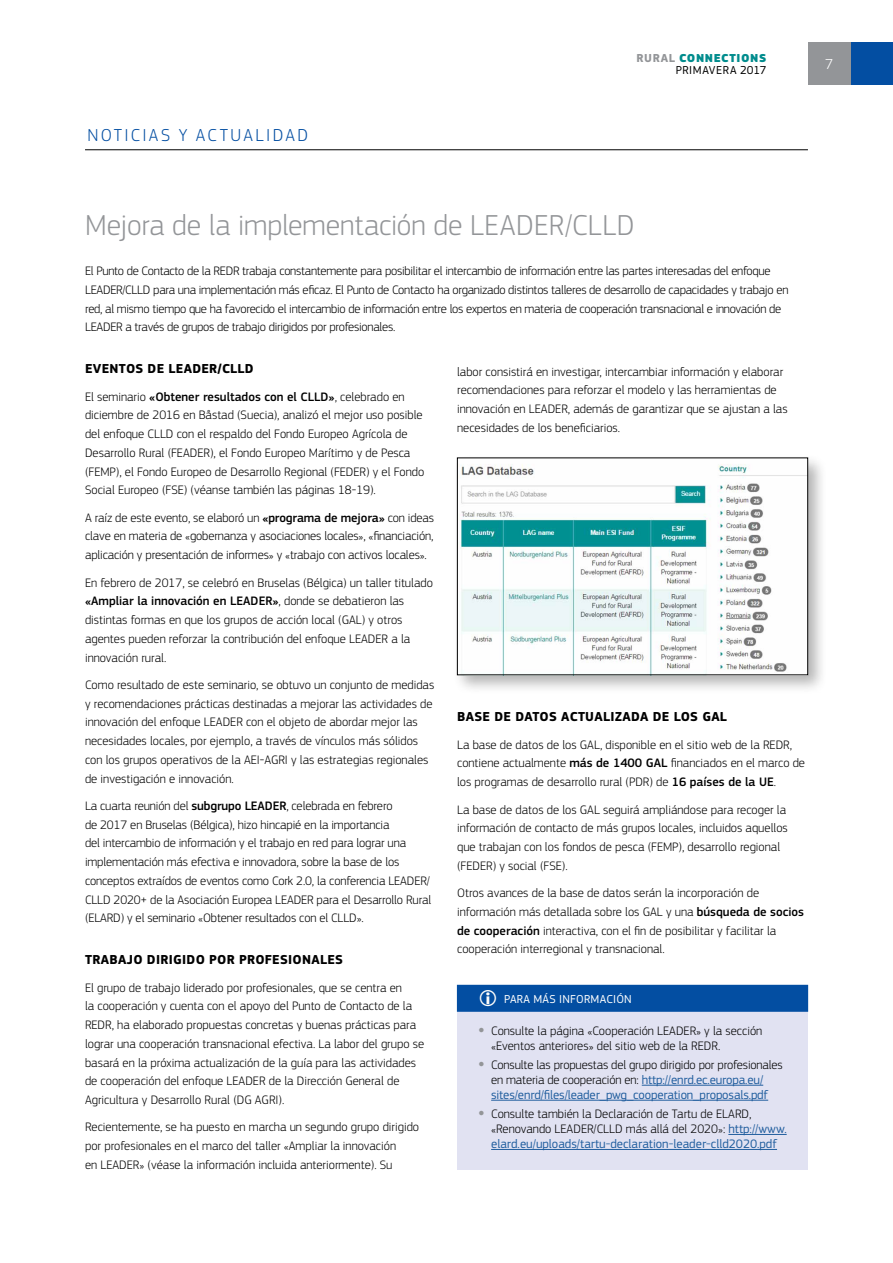
<style>
.page{position:relative;width:893px;height:1263px;background:#fff}
.page>*{position:absolute;margin:0;border:0;box-sizing:border-box;transform-origin:0 0}
.t1{font:300 30px "EC Square Sans Pro";letter-spacing:.005em;color:#939598}
.t2{font:300 18px "EC Square Sans Pro";letter-spacing:.13em;color:#034ea2}
.t3{font:300 15px "EC Square Sans Pro";color:#fff}
.t4{font:700 13.5px "EC Square Sans Pro";letter-spacing:.02em;color:#000}
.t5{font:300 12.75px/18.8px "EC Square Sans Pro";color:#000}
.t6{font:300 12.75px/18.8px "EC Square Sans Pro";letter-spacing:-.02em;color:#000}
.t7{font:12px/12px "EC Square Sans Pro";letter-spacing:.04em;color:#000;text-align:right}
.t8{font:12px "EC Square Sans Pro";letter-spacing:.02em;color:#fff}
.s1{font-weight:700;color:#939598}
.s2{font-weight:900;color:#008c8d}
.s3{font-weight:500}
.s4{font-size:22.5px;color:#fffefb}
.s5{font-weight:900;font-size:13.5px;color:#939598}
.s6{font-weight:400;color:#215e9e}
</style>
<div class="page">
<div style="left:850px;top:43px;width:43px;height:42px;background:#034ea2"></div>
<hr style="left:85px;top:149px;width:723px;height:1px;background:#000">
<div style="left:457px;top:985px;width:351px;height:184px;background:#e1e2f2"></div>
<div style="left:457px;top:985px;width:351px;height:27px;background:#034ea2"></div>
<hr style="left:642px;top:1085px;width:121px;height:1px;background:#215e9e">
<hr style="left:491px;top:1100px;width:277px;height:1px;background:#215e9e">
<hr style="left:728px;top:1134px;width:59px;height:1px;background:#215e9e">
<hr style="left:491px;top:1149px;width:286px;height:1px;background:#215e9e">
<div style="left:453px;top:453px;width:375px;height:242px;background:#000;opacity:.3"></div>
<img style="left:459px;top:460px;width:347px;height:213px">
<div style="left:457px;top:458px;width:351px;height:217px;border:1px solid #000"></div>
<div style="left:808px;top:43px;width:42px;height:42px;background:#939598"></div>
<h2 class="t2" style="left:87px;top:125px;width:222px">NOTICIAS Y ACTUALIDAD</h2>
<p class="t7" style="left:637px;top:52px;width:131px"><span class="s1">RURAL</span> <span class="s2">CONNECTIONS<br></span>PRIMAVERA 2017</p>
<p class="t3" style="left:825px;top:56px;width:10px">7</p>
<h1 class="t1" style="left:85px;top:208px;width:551px">Mejora de la implementación de LEADER/CLLD</h1>
<p class="t6" style="left:85px;top:261px;width:705px">El Punto de Contacto de la REDR trabaja constantemente para posibilitar el intercambio de información entre las partes interesadas del enfoque LEADER/CLLD para una implementación más eficaz. El Punto de Contacto ha organizado distintos talleres de desarrollo de capacidades y trabajo en red, al mismo tiempo que ha favorecido el intercambio de información entre los expertos en materia de cooperación transnacional e innovación de LEADER a través de grupos de trabajo dirigidos por profesionales.</p>
<p class="t4" style="left:85px;top:361px;width:170px">EVENTOS DE LEADER/CLLD</p>
<p class="t5" style="left:85px;top:387px;width:341px">El seminario <span class="s3">«Obtener resultados con el CLLD»</span>, celebrado en diciembre de 2016 en Båstad (Suecia), analizó el mejor uso posible del enfoque CLLD con el respaldo del Fondo Europeo Agrícola de Desarrollo Rural (FEADER), el Fondo Europeo Marítimo y de Pesca (FEMP), el Fondo Europeo de Desarrollo Regional (FEDER) y el Fondo Social Europeo (FSE) (véanse también las páginas 18-19).</p>
<p class="t5" style="left:85px;top:508px;width:351px;text-align:justify">A raíz de este evento, se elaboró un <span class="s3">«programa de mejora»</span> con ideas clave en materia de «gobernanza y asociaciones locales», «financiación, aplicación y presentación de informes» y «trabajo con activos locales».</p>
<p class="t5" style="left:85px;top:573px;width:349px">En febrero de 2017, se celebró en Bruselas (Bélgica) un taller titulado <span class="s3">«Ampliar la innovación en LEADER»</span>, donde se debatieron las distintas formas en que los grupos de acción local (GAL) y otros agentes pueden reforzar la contribución del enfoque LEADER a la innovación rural.</p>
<p class="t5" style="left:85px;top:675px;width:351px">Como resultado de este seminario, se obtuvo un conjunto de medidas y recomendaciones prácticas destinadas a mejorar las actividades de innovación del enfoque LEADER con el objeto de abordar mejor las necesidades locales, por ejemplo, a través de vínculos más sólidos con los grupos operativos de la AEI-AGRI y las estrategias regionales de investigación e innovación.</p>
<p class="t5" style="left:85px;top:796px;width:348px">La cuarta reunión del <span class="s3">subgrupo LEADER</span>, celebrada en febrero<br>de 2017 en Bruselas (Bélgica), hizo hincapié en la importancia<br>del intercambio de información y el trabajo en red para lograr una implementación más efectiva e innovadora, sobre la base de los conceptos extraídos de eventos como Cork 2.0, la conferencia LEADER/ CLLD 2020+ de la Asociación Europea LEADER para el Desarrollo Rural (ELARD) y el seminario «Obtener resultados con el CLLD».</p>
<p class="t4" style="left:85px;top:952px;width:259px">TRABAJO DIRIGIDO POR PROFESIONALES</p>
<p class="t5" style="left:85px;top:978px;width:341px">El grupo de trabajo liderado por profesionales, que se centra en<br>la cooperación y cuenta con el apoyo del Punto de Contacto de la REDR, ha elaborado propuestas concretas y buenas prácticas para lograr una cooperación transnacional efectiva. La labor del grupo se basará en la próxima actualización de la guía para las actividades de cooperación del enfoque LEADER de la Dirección General de Agricultura y Desarrollo Rural (DG AGRI).</p>
<p class="t5" style="left:85px;top:1118px;width:336px">Recientemente, se ha puesto en marcha un segundo grupo dirigido por profesionales en el marco del taller «Ampliar la innovación<br>en LEADER» (véase la información incluida anteriormente). Su</p>
<p class="t5" style="left:457px;top:362px;width:332px">labor consistirá en investigar, intercambiar información y elaborar recomendaciones para reforzar el modelo y las herramientas de innovación en LEADER, además de garantizar que se ajustan a las necesidades de los beneficiarios.</p>
<p class="t4" style="left:457px;top:709px;width:271px">BASE DE DATOS ACTUALIZADA DE LOS GAL</p>
<p class="t5" style="left:457px;top:735px;width:349px">La base de datos de los GAL, disponible en el sitio web de la REDR, contiene actualmente <span class="s3">más de 1400 GAL</span> financiados en el marco de los programas de desarrollo rural (PDR) de <span class="s3">16 países de la UE</span>.</p>
<p class="t5" style="left:457px;top:800px;width:332px">La base de datos de los GAL seguirá ampliándose para recoger la información de contacto de más grupos locales, incluidos aquellos que trabajan con los fondos de pesca (FEMP), desarrollo regional (FEDER) y social (FSE).</p>
<p class="t5" style="left:457px;top:883px;width:348px">Otros avances de la base de datos serán la incorporación de información más detallada sobre los GAL y una <span class="s3">búsqueda de socios de cooperación</span> interactiva, con el fin de posibilitar y facilitar la cooperación interregional y transnacional.</p>
<p class="t8" style="left:478px;top:992px;width:155px"><span class="s4">΂</span> PARA MÁS INFORMACIÓN</p>
<p class="t5" style="left:491px;top:1023px;width:273px;line-height:15px;text-indent:-13px"><span class="s5">•</span> Consulte la página «Cooperación LEADER» y la sección «Eventos anteriores» del sitio web de la REDR.</p>
<p class="t5" style="left:478px;top:1057px;width:306px;line-height:15px;text-align:center"><span class="s5">•</span> Consulte las propuestas del grupo dirigido por profesionales en materia de cooperación en: <span class="s6">http://enrd.ec.europa.eu/ sites/enrd/files/leader_pwg_cooperation_proposals.pdf</span></p>
<p class="t5" style="left:491px;top:1106px;width:297px;line-height:15px;text-indent:-13px"><span class="s5">•</span> Consulte también la Declaración de Tartu de ELARD, «Renovando LEADER/CLLD más allá del 2020»: <span class="s6">http://www. elard.eu/uploads/tartu-declaration-leader-clld2020.pdf</span></p>
</div>
